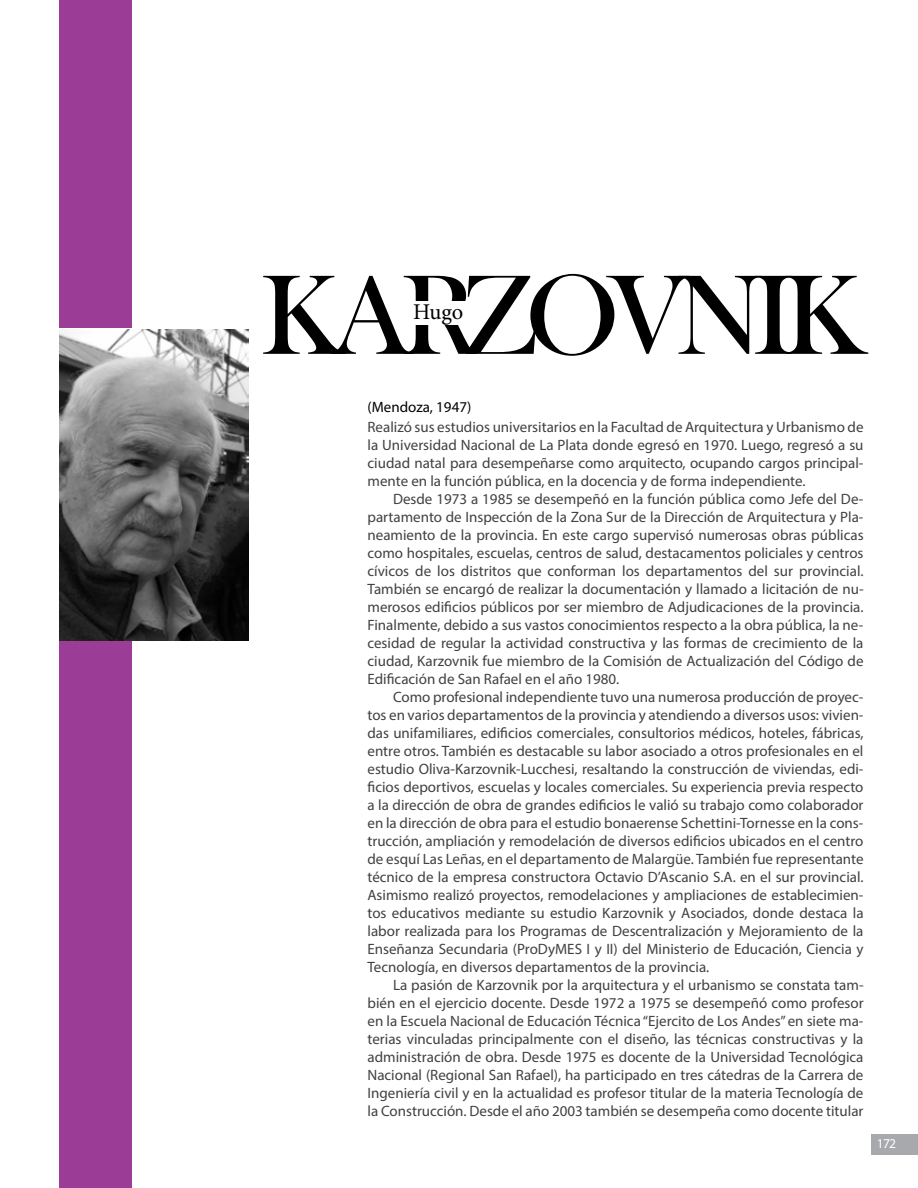
<style>
.page{position:relative;width:918px;height:1188px;background:#fff}
.page>*{position:absolute;margin:0;border:0;box-sizing:border-box;transform-origin:0 0}
.t1{font:117px "Bask Old Face";letter-spacing:-.1em;color:#000}
.t2{font:22.5px "Minion Pro";color:#000}
.t3{font:15px/18px "Myriad Pro";color:#414042;text-align:justify}
.t4{font:15px "Myriad Pro";color:#000}
.t5{font:13.5px "Myriad Pro";color:#fff}
</style>
<div class="page">
<div style="left:871px;top:1134px;width:47px;height:20px;background:#a7a9ac"></div>
<div style="left:60px;top:641px;width:72px;height:547px;background:#9b3d97"></div>
<div style="left:60px;top:0;width:72px;height:328px;background:#9b3d97"></div>
<img style="left:60px;top:329px;width:189px;height:312px">
<h1 class="t1" style="left:260px;top:251px;width:607px">KARZOVNIK</h1>
<h2 class="t2" style="left:413px;top:297px;width:52px">Hugo</h2>
<p class="t4" style="left:368px;top:398px;width:105px">(Mendoza, 1947)</p>
<p class="t3" style="left:368px;top:418px;width:498px">Realizó sus estudios universitarios en la Facultad de Arquitectura y Urbanismo de la Universidad Nacional de La Plata donde egresó en 1970. Luego, regresó a su ciudad natal para desempeñarse como arquitecto, ocupando cargos principal&shy;mente en la función pública, en la docencia y de forma independiente.</p>
<p class="t3" style="left:368px;top:490px;width:498px;text-indent:26px">Desde 1973 a 1985 se desempeñó en la función pública como Jefe del De&shy;partamento de Inspección de la Zona Sur de la Dirección de Arquitectura y Pla&shy;neamiento de la provincia. En este cargo supervisó numerosas obras públicas como hospitales, escuelas, centros de salud, destacamentos policiales y centros cívicos de los distritos que conforman los departamentos del sur provincial.<br>También se encargó de realizar la documentación y llamado a licitación de nu&shy;merosos edificios públicos por ser miembro de Adjudicaciones de la provincia.<br>Finalmente, debido a sus vastos conocimientos respecto a la obra pública, la ne&shy;cesidad de regular la actividad constructiva y las formas de crecimiento de la ciudad, Karzovnik fue miembro de la Comisión de Actualización del Código de Edificación de San Rafael en el año 1980.</p>
<p class="t3" style="left:368px;top:688px;width:498px;text-indent:26px">Como profesional independiente tuvo una numerosa producción de proyec&shy;tos en varios departamentos de la provincia y atendiendo a diversos usos: vivien&shy;das unifamiliares, edificios comerciales, consultorios médicos, hoteles, fábricas, entre otros. También es destacable su labor asociado a otros profesionales en el estudio Oliva-Karzovnik-Lucchesi, resaltando la construcción de viviendas, edi&shy;ficios deportivos, escuelas y locales comerciales. Su experiencia previa respecto a la dirección de obra de grandes edificios le valió su trabajo como colaborador en la dirección de obra para el estudio bonaerense Schettini-Tornesse en la cons&shy;trucción, ampliación y remodelación de diversos edificios ubicados en el centro de esquí Las Leñas, en el departamento de Malargüe. También fue representante técnico de la empresa constructora Octavio D’Ascanio S.A. en el sur provincial.<br>Asimismo realizó proyectos, remodelaciones y ampliaciones de establecimien&shy;tos educativos mediante su estudio Karzovnik y Asociados, donde destaca la labor realizada para los Programas de Descentralización y Mejoramiento de la Enseñanza Secundaria (ProDyMES I y II) del Ministerio de Educación, Ciencia y Tecnología, en diversos departamentos de la provincia.</p>
<p class="t3" style="left:368px;top:976px;width:498px;text-indent:26px">La pasión de Karzovnik por la arquitectura y el urbanismo se constata tam&shy;bién en el ejercicio docente. Desde 1972 a 1975 se desempeñó como profesor en la Escuela Nacional de Educación Técnica “Ejercito de Los Andes” en siete ma&shy;terias vinculadas principalmente con el diseño, las técnicas constructivas y la administración de obra. Desde 1975 es docente de la Universidad Tecnológica Nacional (Regional San Rafael), ha participado en tres cátedras de la Carrera de Ingeniería civil y en la actualidad es profesor titular de la materia Tecnología de la Construcción. Desde el año 2003 también se desempeña como docente titular</p>
<p class="t5" style="left:877px;top:1136px;width:21px">172</p>
</div>
